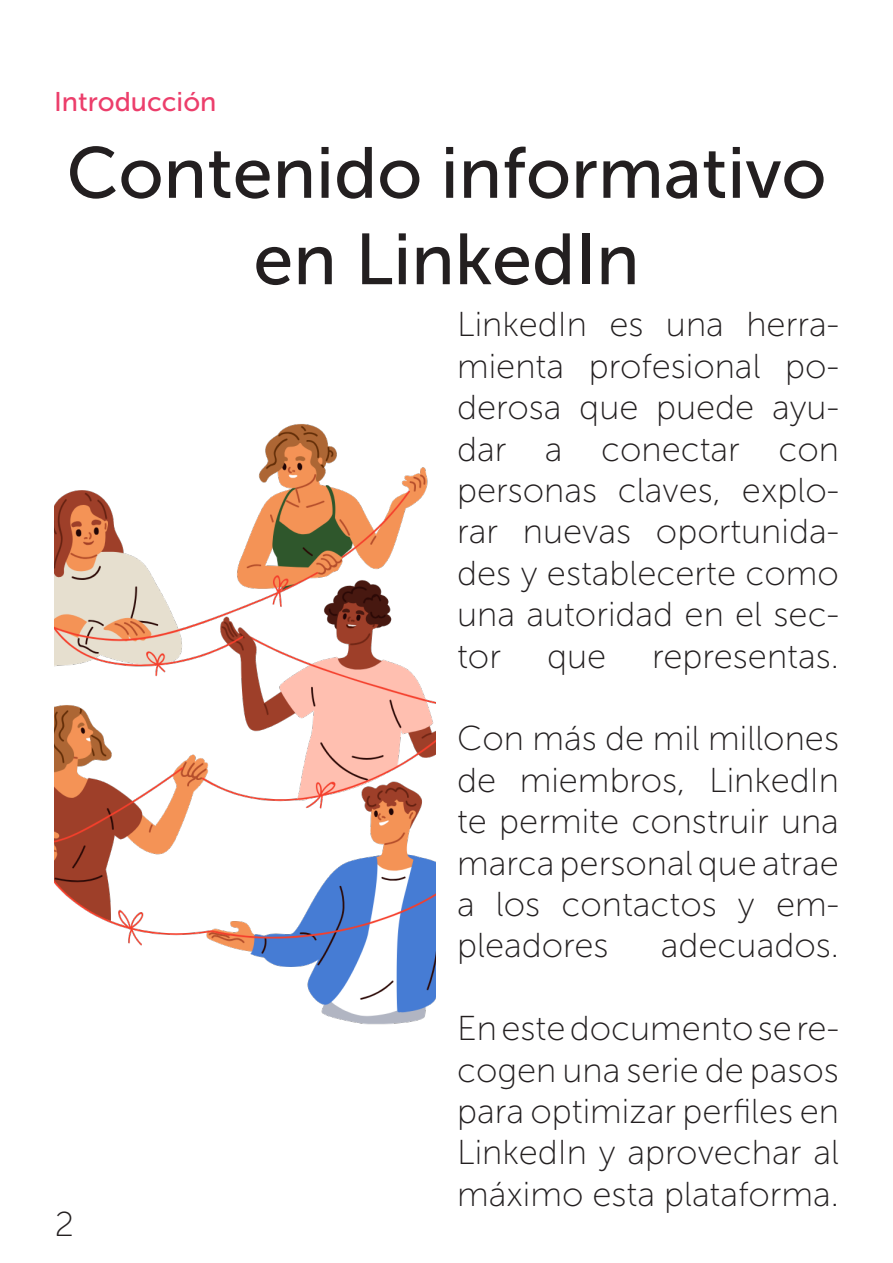
<style>
.page{position:relative;width:893px;height:1263px;background:#fff}
.page>*{position:absolute;margin:0;border:0;box-sizing:border-box;transform-origin:0 0}
.t1{font:72px/86.4px "Museo Sans 500";color:#231f20;text-align:center}
.t2{font:34.5px/41.4px "Museo Sans 100";color:#231f20;text-align:justify}
.t3{font:27px "Museo Sans 500";color:#ec3e6b}
</style>
<div class="page">
<img style="left:54px;top:424px;width:382px;height:601px">
<p class="t3" style="left:54px;top:87px;width:164px">Introducción</p>
<p class="t1" style="left:67px;top:130px;width:761px">Contenido informativo en LinkedIn</p>
<p class="t2" style="left:457px;top:304px;width:383px">LinkedIn es una herra&shy;mienta profesional po&shy;derosa que puede ayu&shy;dar a conectar con personas claves, explo&shy;rar nuevas oportunida&shy;des y establecerte como una autoridad en el sec&shy;tor</p>
<p class="t2" style="left:547px;top:635px;width:61px">que</p>
<p class="t2" style="left:652px;top:635px;width:188px">representas.</p>
<p class="t2" style="left:55px;top:1203px;width:21px">2</p>
<p class="t2" style="left:457px;top:718px;width:383px">Con más de mil millones de miembros, LinkedIn te permite construir una marca personal que atrae a los contactos y em&shy;pleadores</p>
<p class="t2" style="left:661px;top:925px;width:180px">adecuados.</p>
<p class="t2" style="left:457px;top:1008px;width:383px">En este documento se re&shy;cogen una serie de pasos para optimizar perfiles en LinkedIn y aprovechar al máximo esta plataforma.</p>
</div>
